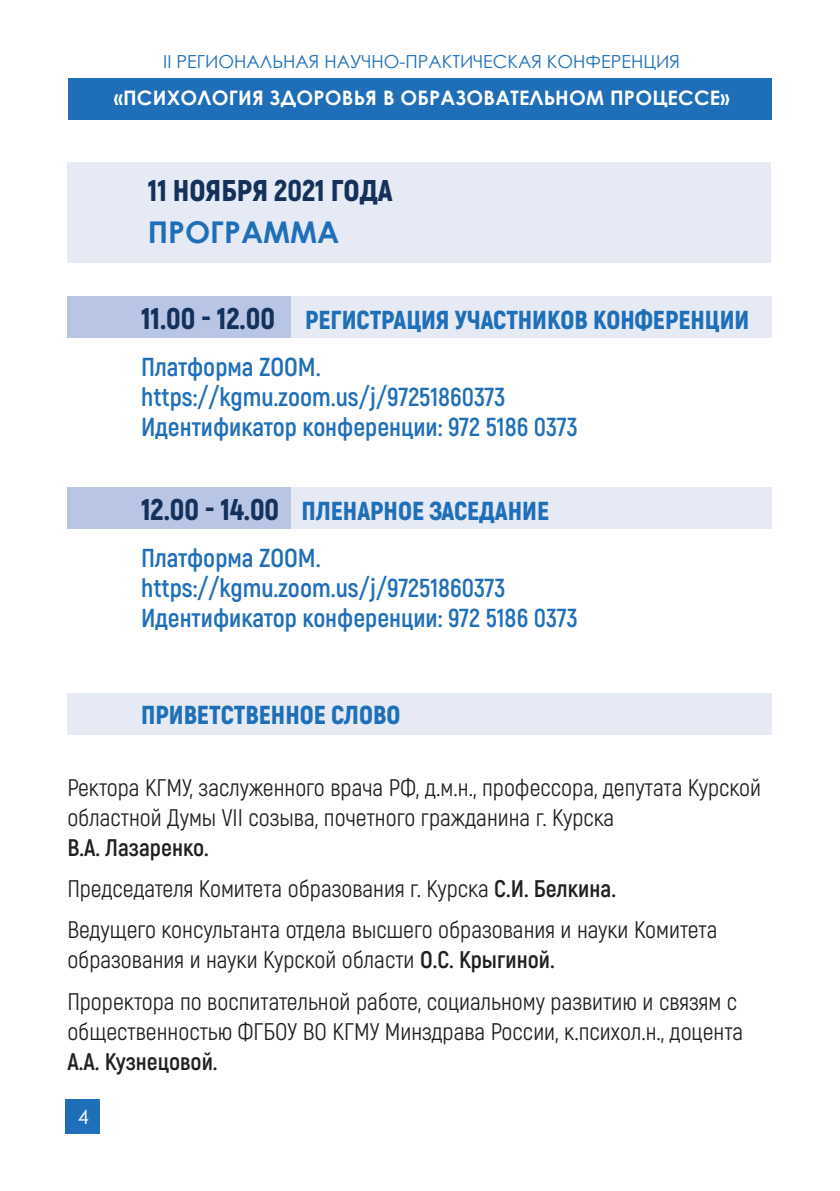
<style>
.page{position:relative;width:840px;height:1191px;background:#fff}
.page>*{position:absolute;margin:0;border:0;box-sizing:border-box;transform-origin:0 0}
.t1{font:900 30px "Akrobat";color:#14315b}
.t2{font:700 30px "Century Gothic";color:#1f6fb8}
.t3{font:700 26px/30px "Akrobat";color:#1f6fb8}
.t4{font:900 26px/47px "Akrobat";color:#1f6fb8}
.t5{font:24px/41.4px "Akrobat";color:#231f20}
.t6{font:700 24px "Akrobat";color:#231f20}
.t7{font:700 20px "Century Gothic";letter-spacing:.01em;color:#fff}
.t8{font:20px "Century Gothic";color:#fff}
.t9{font:18px "Century Gothic";color:#1f6fb8}
.s1{font-size:30px;color:#14315b}
.s2{font-weight:700}
</style>
<div class="page">
<div style="left:68px;top:78px;width:703px;height:41px;background:#1f6fb8"></div>
<div style="left:66px;top:1099px;width:34px;height:34px;background:#1f6fb8"></div>
<div style="left:67px;top:162px;width:703px;height:101px;background:#e5eaf5"></div>
<div style="left:285px;top:296px;width:486px;height:42px;background:#e5eaf5"></div>
<div style="left:67px;top:296px;width:223px;height:42px;background:#b9c5e4"></div>
<div style="left:285px;top:487px;width:486px;height:42px;background:#e5eaf5"></div>
<div style="left:67px;top:487px;width:223px;height:42px;background:#b9c5e4"></div>
<div style="left:67px;top:693px;width:704px;height:41px;background:#e5eaf5"></div>
<p class="t9" style="left:163px;top:48px;width:518px">II РЕГИОНАЛЬНАЯ НАУЧНО-ПРАКТИЧЕСКАЯ КОНФЕРЕНЦИЯ</p>
<p class="t7" style="left:114px;top:82px;width:617px">«ПСИХОЛОГИЯ ЗДОРОВЬЯ В ОБРАЗОВАТЕЛЬНОМ ПРОЦЕССЕ»</p>
<p class="t1" style="left:148px;top:171px;width:246px">11 НОЯБРЯ 2021 ГОДА</p>
<p class="t2" style="left:148px;top:210px;width:193px">ПРОГРАММА</p>
<p class="t4" style="left:141px;top:296px;width:609px"><span class="s1">11.00 - 12.00</span> РЕГИСТРАЦИЯ УЧАСТНИКОВ КОНФЕРЕНЦИИ<br><span class="s2">Платформа ZOOM.</span></p>
<p class="t3" style="left:141px;top:382px;width:438px">https://kgmu.zoom.us/j/97251860373<br>Идентификатор конференции: 972 5186 0373</p>
<p class="t4" style="left:141px;top:487px;width:409px"><span class="s1">12.00 - 14.00</span> ПЛЕНАРНОЕ ЗАСЕДАНИЕ<br><span class="s2">Платформа ZOOM.</span></p>
<p class="t3" style="left:141px;top:573px;width:438px">https://kgmu.zoom.us/j/97251860373<br>Идентификатор конференции: 972 5186 0373</p>
<p class="t4" style="left:141px;top:691px;width:261px">ПРИВЕТСТВЕННОЕ СЛОВО</p>
<p class="t5" style="left:67px;top:772px;width:695px;line-height:30px">Ректора КГМУ, заслуженного врача РФ, д.м.н., профессора, депутата Курской областной Думы VII созыва, почетного гражданина г. Курска</p>
<p class="t5" style="left:67px;top:826px;width:651px"><span class="s2">В.А. Лазаренко.<br></span>Председателя Комитета образования г. Курска <span class="s2">С.И. Белкина.<br></span>Ведущего консультанта отдела высшего образования и науки Комитета</p>
<p class="t5" style="left:67px;top:939px;width:671px">образования и науки Курской области <span class="s2">О.С. Крыгиной.<br></span>Проректора по воспитательной работе, социальному развитию и связям с</p>
<p class="t5" style="left:67px;top:1010px;width:677px">общественностью ФГБОУ ВО КГМУ Минздрава России, к.психол.н., доцента</p>
<p class="t6" style="left:67px;top:1046px;width:152px">А.А. Кузнецовой.</p>
<p class="t8" style="left:78px;top:1102px;width:13px">4</p>
</div>
